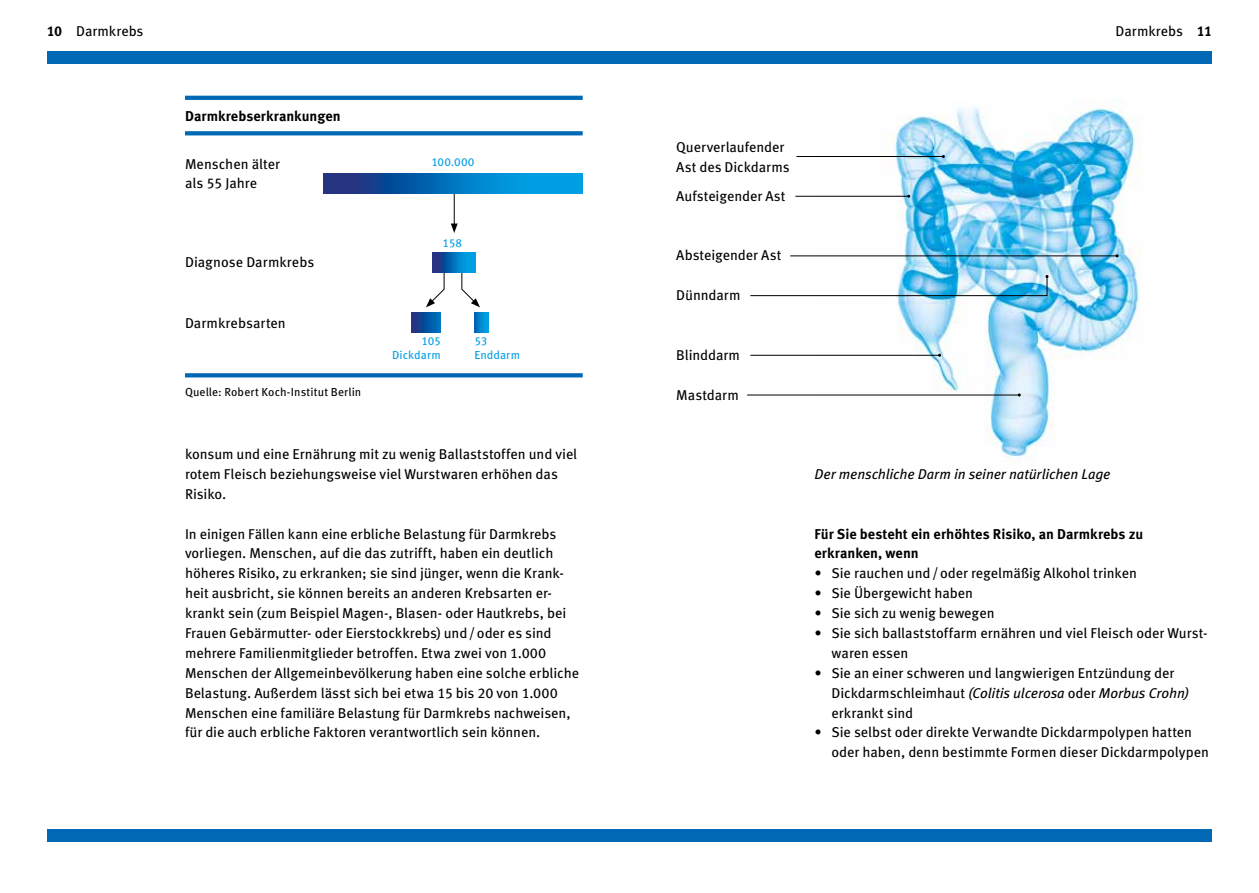
<style>
.page{position:relative;width:1259px;height:893px;background:#fff}
.page>*{position:absolute;margin:0;border:0;box-sizing:border-box;transform-origin:0 0}
.t1{font:14.25px/20px "Meta Pro";letter-spacing:-.005em;color:#000}
.t2{font:700 14.25px/20px "Meta Pro";color:#000}
.t3{font:italic 14.25px "Meta Pro";letter-spacing:-.01em;color:#000}
.t4{font:11.7px "Meta Pro";letter-spacing:.01em;color:#000}
.t5{font:11.7px/13.5px "Meta Pro";letter-spacing:.005em;color:#009ee3;text-align:right}
.s1{font-weight:700}
.s2{font-style:italic}
</style>
<div class="page">
<div style="left:47px;top:51px;width:582px;height:13px;background:#0068b4"></div>
<div style="left:629px;top:51px;width:583px;height:13px;background:#0068b4"></div>
<div style="left:629px;top:829px;width:583px;height:13px;background:#0068b4"></div>
<div style="left:47px;top:829px;width:582px;height:13px;background:#0068b4"></div>
<hr style="left:454px;top:184px;width:1px;height:42px;background:#000">
<svg style="left:451px;top:224px;width:7px;height:9px"></svg>
<svg style="left:185px;top:96px;width:398px;height:4px;background:#046ab5"></svg>
<svg style="left:185px;top:131px;width:398px;height:4px;background:#0b6eb7"></svg>
<svg style="left:323px;top:173px;width:260px;height:20px;background:#076fb9"></svg>
<svg style="left:185px;top:373px;width:398px;height:4px;background:#0d6fb7"></svg>
<svg style="left:461px;top:269px;width:19px;height:38px"></svg>
<svg style="left:426px;top:269px;width:19px;height:38px"></svg>
<div style="left:412px;top:312px;width:28px;height:20px;background:linear-gradient(to right,#202c7a,#0070bb)"></div>
<svg style="left:474px;top:312px;width:15px;height:20px"></svg>
<svg style="left:433px;top:253px;width:42px;height:20px"></svg>
<img style="left:814px;top:100px;width:327px;height:361px">
<hr style="left:796px;top:156px;width:147px;height:1px;background:#000">
<hr style="left:795px;top:196px;width:113px;height:1px;background:#000">
<hr style="left:790px;top:255px;width:327px;height:1px;background:#000">
<img style="left:750px;top:275px;width:298px;height:21px">
<hr style="left:750px;top:355px;width:189px;height:1px;background:#000">
<hr style="left:747px;top:395px;width:272px;height:1px;background:#000">
<p class="t1" style="left:47px;top:20px;width:98px"><span class="s1">10</span> Darmkrebs</p>
<p class="t1" style="left:1115px;top:20px;width:98px">Darmkrebs <span class="s1">11</span></p>
<p class="t2" style="left:185px;top:105px;width:157px">Darmkrebserkrankungen</p>
<p class="t1" style="left:185px;top:153px;width:97px">Menschen älter</p>
<p class="t5" style="left:431px;top:154px;width:45px">100.000</p>
<p class="t1" style="left:185px;top:173px;width:74px">als 55 Jahre</p>
<p class="t1" style="left:185px;top:251px;width:131px">Diagnose Darmkrebs</p>
<p class="t1" style="left:185px;top:312px;width:102px">Darmkrebsarten</p>
<p class="t4" style="left:185px;top:383px;width:178px">Quelle: Robert Koch-Institut Berlin</p>
<p class="t5" style="left:442px;top:235px;width:21px">158</p>
<p class="t5" style="left:392px;top:333px;width:50px">105<br>Dickdarm</p>
<p class="t5" style="left:474px;top:333px;width:47px;text-align:left">53<br>Enddarm</p>
<p class="t1" style="left:185px;top:443px;width:394px">konsum und eine Ernährung mit zu wenig Ballaststoffen und viel rotem Fleisch beziehungsweise viel Wurstwaren erhöhen das<br>Risiko.</p>
<p class="t1" style="left:185px;top:523px;width:395px">In einigen Fällen kann eine erbliche Belastung für Darmkrebs vorliegen. Menschen, auf die das zutrifft, haben ein deutlich höheres Risiko, zu erkranken; sie sind jünger, wenn die Krank&shy;heit ausbricht, sie können bereits an anderen Krebsarten er&shy;krankt sein (zum Beispiel Magen-, Blasen- oder Hautkrebs, bei Frauen Gebärmutter- oder Eierstockkrebs) und/oder es sind mehrere Familienmitglieder betroffen. Etwa zwei von 1.000<br>Menschen der Allgemeinbevölkerung haben eine solche erbliche Belastung. Außerdem lässt sich bei etwa 15 bis 20 von 1.000<br>Menschen eine familiäre Belastung für Darmkrebs nachweisen, für die auch erbliche Faktoren verantwortlich sein können.</p>
<p class="t1" style="left:676px;top:136px;width:115px">Querverlaufender<br>Ast des Dickdarms</p>
<p class="t1" style="left:676px;top:185px;width:111px">Aufsteigender Ast</p>
<p class="t1" style="left:676px;top:245px;width:107px">Absteigender Ast</p>
<p class="t1" style="left:676px;top:284px;width:66px">Dünndarm</p>
<p class="t1" style="left:676px;top:344px;width:65px">Blinddarm</p>
<p class="t1" style="left:676px;top:384px;width:64px">Mastdarm</p>
<p class="t3" style="left:814px;top:463px;width:297px">Der menschliche Darm in seiner natürlichen Lage</p>
<p class="t2" style="left:814px;top:523px;width:330px">Für Sie besteht ein erhöhtes Risiko, an Darmkrebs zu erkranken, wenn</p>
<p class="t1" style="left:814px;top:562px;width:324px">• Sie rauchen und/oder regelmäßig Alkohol trinken</p>
<p class="t1" style="left:814px;top:582px;width:160px">• Sie Übergewicht haben</p>
<p class="t1" style="left:814px;top:602px;width:181px">• Sie sich zu wenig bewegen</p>
<p class="t1" style="left:831px;top:622px;width:377px;text-indent:-17px">• Sie sich ballaststoffarm ernähren und viel Fleisch oder Wurst&shy;waren essen</p>
<p class="t1" style="left:831px;top:662px;width:359px;text-indent:-17px">• Sie an einer schweren und langwierigen Entzündung der<br>Dickdarmschleimhaut <span class="s2">(Colitis ulcerosa</span> oder <span class="s2">Morbus Crohn) </span>erkrankt sind</p>
<p class="t1" style="left:831px;top:721px;width:379px;text-indent:-17px">• Sie selbst oder direkte Verwandte Dickdarmpolypen hatten oder haben, denn bestimmte Formen dieser Dickdarmpolypen</p>
</div>
